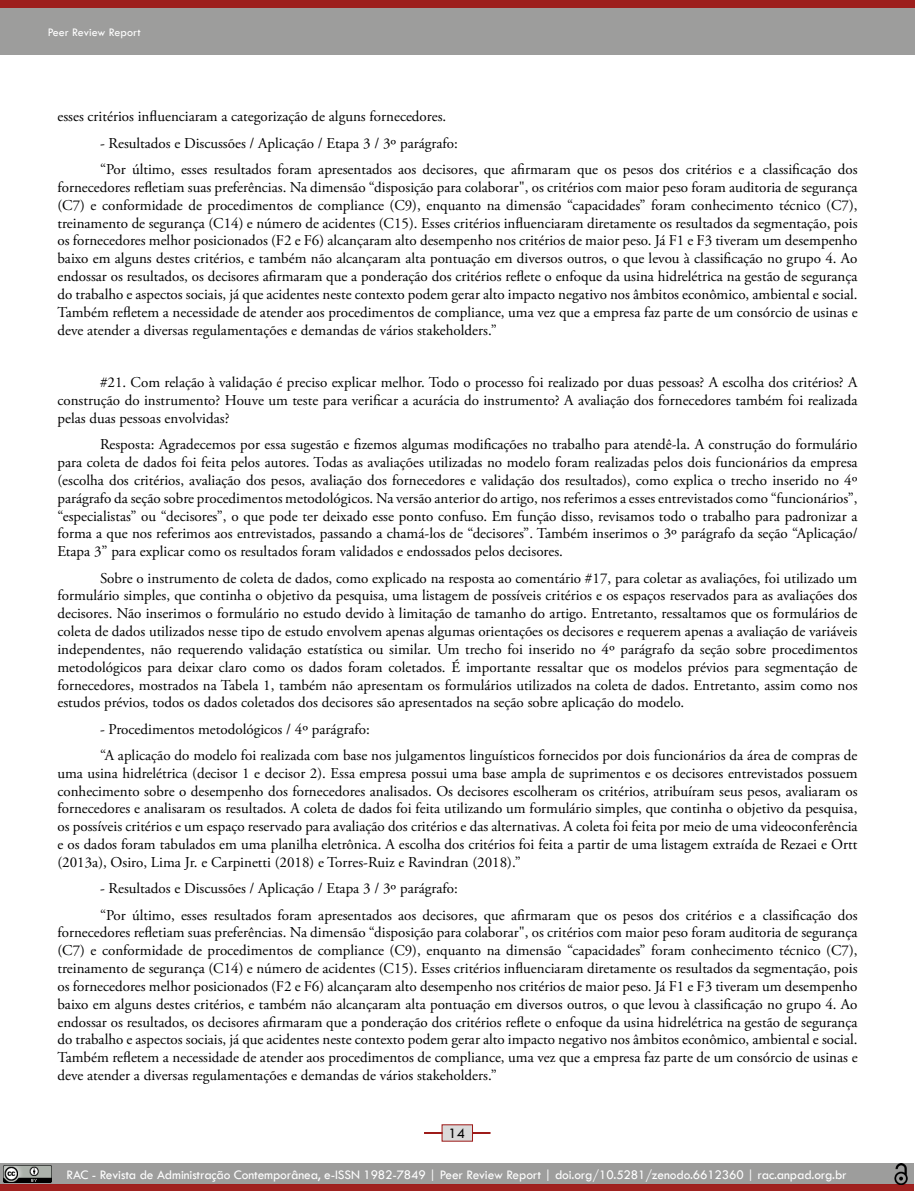
<style>
.page{position:relative;width:915px;height:1191px;background:#fff}
.page>*{position:absolute;margin:0;border:0;box-sizing:border-box;transform-origin:0 0}
.t1{font:15px/17.9px "Adobe Garamond Pro";color:#000;text-align:justify}
.t2{font:15px "Tw Cen";color:#000}
.t3{font:13.5px "Tw Cen";letter-spacing:-.01em;color:#fff}
.t4{font:12px "Tw Cen";color:#fff}
</style>
<div class="page">
<svg style="left:424px;top:1124px;width:67px;height:18px"></svg>
<div style="left:0;top:0;width:914px;height:54px;background:#9d9d9c"></div>
<div style="left:0;top:0;width:914px;height:7px;background:#9d1a18"></div>
<div style="left:0;top:1163px;width:913px;height:21px;background:#9d9d9c"></div>
<div style="left:0;top:1184px;width:913px;height:7px;background:#a0211f"></div>
<img style="left:4px;top:1165px;width:48px;height:17px">
<img style="left:894px;top:1163px;width:13px;height:21px">
<p class="t4" style="left:48px;top:25px;width:94px">Peer Review Report</p>
<p class="t1" style="left:57px;top:108px;width:390px">esses critérios influenciaram a categorização de alguns fornecedores.</p>
<p class="t1" style="left:100px;top:130px;width:758px;line-height:26.2px">- Resultados e Discussões / Aplicação / Etapa 3 / 3º parágrafo:<br>“Por último, esses resultados foram apresentados aos decisores, que afirmaram que os pesos dos critérios e a classificação dos</p>
<p class="t1" style="left:57px;top:179px;width:801px">fornecedores refletiam suas preferências. Na dimensão “disposição para colaborar", os critérios com maior peso foram auditoria de segurança (C7) e conformidade de procedimentos de compliance (C9), enquanto na dimensão “capacidades” foram conhecimento técnico (C7), treinamento de segurança (C14) e número de acidentes (C15). Esses critérios influenciaram diretamente os resultados da segmentação, pois os fornecedores melhor posicionados (F2 e F6) alcançaram alto desempenho nos critérios de maior peso. Já F1 e F3 tiveram um desempenho baixo em alguns destes critérios, e também não alcançaram alta pontuação em diversos outros, o que levou à classificação no grupo 4. Ao endossar os resultados, os decisores afirmaram que a ponderação dos critérios reflete o enfoque da usina hidrelétrica na gestão de segurança do trabalho e aspectos sociais, já que acidentes neste contexto podem gerar alto impacto negativo nos âmbitos econômico, ambiental e social.<br>Também refletem a necessidade de atender aos procedimentos de compliance, uma vez que a empresa faz parte de um consórcio de usinas e deve atender a diversas regulamentações e demandas de vários stakeholders.”</p>
<p class="t1" style="left:57px;top:374px;width:801px;text-indent:43px">#21. Com relação à validação é preciso explicar melhor. Todo o processo foi realizado por duas pessoas? A escolha dos critérios? A construção do instrumento? Houve um teste para verificar a acurácia do instrumento? A avaliação dos fornecedores também foi realizada pelas duas pessoas envolvidas?</p>
<p class="t1" style="left:57px;top:436px;width:801px;text-indent:43px">Resposta: Agradecemos por essa sugestão e fizemos algumas modificações no trabalho para atendê-la. A construção do formulário para coleta de dados foi feita pelos autores. Todas as avaliações utilizadas no modelo foram realizadas pelos dois funcionários da empresa (escolha dos critérios, avaliação dos pesos, avaliação dos fornecedores e validação dos resultados), como explica o trecho inserido no 4º parágrafo da seção sobre procedimentos metodológicos. Na versão anterior do artigo, nos referimos a esses entrevistados como “funcionários”, “especialistas” ou “decisores”, o que pode ter deixado esse ponto confuso. Em função disso, revisamos todo o trabalho para padronizar a forma a que nos referimos aos entrevistados, passando a chamá-los de “decisores”. Também inserimos o 3º parágrafo da seção “Aplicação/ Etapa 3” para explicar como os resultados foram validados e endossados pelos decisores.</p>
<p class="t1" style="left:57px;top:569px;width:801px;text-indent:43px">Sobre o instrumento de coleta de dados, como explicado na resposta ao comentário #17, para coletar as avaliações, foi utilizado um formulário simples, que continha o objetivo da pesquisa, uma listagem de possíveis critérios e os espaços reservados para as avaliações dos decisores. Não inserimos o formulário no estudo devido à limitação de tamanho do artigo. Entretanto, ressaltamos que os formulários de coleta de dados utilizados nesse tipo de estudo envolvem apenas algumas orientações os decisores e requerem apenas a avaliação de variáveis independentes, não requerendo validação estatística ou similar. Um trecho foi inserido no 4º parágrafo da seção sobre procedimentos metodológicos para deixar claro como os dados foram coletados. É importante ressaltar que os modelos prévios para segmentação de fornecedores, mostrados na Tabela 1, também não apresentam os formulários utilizados na coleta de dados. Entretanto, assim como nos estudos prévios, todos os dados coletados dos decisores são apresentados na seção sobre aplicação do modelo.</p>
<p class="t1" style="left:100px;top:716px;width:758px;line-height:26.4px">- Procedimentos metodológicos / 4º parágrafo:<br>“A aplicação do modelo foi realizada com base nos julgamentos linguísticos fornecidos por dois funcionários da área de compras de</p>
<p class="t1" style="left:57px;top:764px;width:801px">uma usina hidrelétrica (decisor 1 e decisor 2). Essa empresa possui uma base ampla de suprimentos e os decisores entrevistados possuem conhecimento sobre o desempenho dos fornecedores analisados. Os decisores escolheram os critérios, atribuíram seus pesos, avaliaram os fornecedores e analisaram os resultados. A coleta de dados foi feita utilizando um formulário simples, que continha o objetivo da pesquisa, os possíveis critérios e um espaço reservado para avaliação dos critérios e das alternativas. A coleta foi feita por meio de uma videoconferência e os dados foram tabulados em uma planilha eletrônica. A escolha dos critérios foi feita a partir de uma listagem extraída de Rezaei e Ortt (2013a), Osiro, Lima Jr. e Carpinetti (2018) e Torres-Ruiz e Ravindran (2018).”</p>
<p class="t1" style="left:100px;top:876px;width:758px;line-height:26.2px">- Resultados e Discussões / Aplicação / Etapa 3 / 3º parágrafo:<br>“Por último, esses resultados foram apresentados aos decisores, que afirmaram que os pesos dos critérios e a classificação dos</p>
<p class="t1" style="left:57px;top:924px;width:801px">fornecedores refletiam suas preferências. Na dimensão “disposição para colaborar", os critérios com maior peso foram auditoria de segurança (C7) e conformidade de procedimentos de compliance (C9), enquanto na dimensão “capacidades” foram conhecimento técnico (C7), treinamento de segurança (C14) e número de acidentes (C15). Esses critérios influenciaram diretamente os resultados da segmentação, pois os fornecedores melhor posicionados (F2 e F6) alcançaram alto desempenho nos critérios de maior peso. Já F1 e F3 tiveram um desempenho baixo em alguns destes critérios, e também não alcançaram alta pontuação em diversos outros, o que levou à classificação no grupo 4. Ao endossar os resultados, os decisores afirmaram que a ponderação dos critérios reflete o enfoque da usina hidrelétrica na gestão de segurança do trabalho e aspectos sociais, já que acidentes neste contexto podem gerar alto impacto negativo nos âmbitos econômico, ambiental e social.<br>Também refletem a necessidade de atender aos procedimentos de compliance, uma vez que a empresa faz parte de um consórcio de usinas e deve atender a diversas regulamentações e demandas de vários stakeholders.”</p>
<p class="t2" style="left:448px;top:1123px;width:18px">14</p>
<p class="t3" style="left:66px;top:1166px;width:781px">RAC - Revista de Administração Contemporânea, e-ISSN 1982-7849 | Peer Review Report | doi.org/10.5281/zenodo.6612360 | rac.anpad.org.br</p>
</div>
